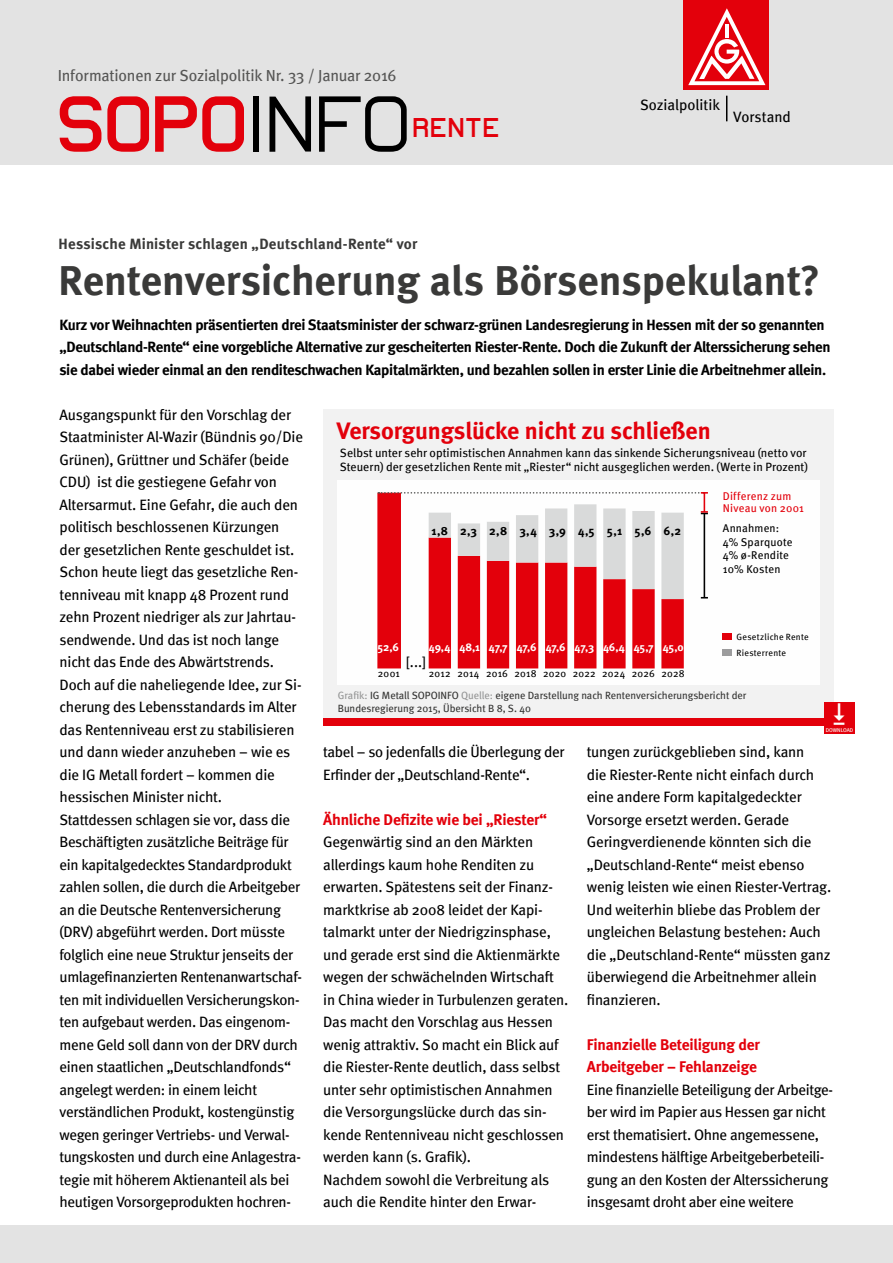
<style>
.page{position:relative;width:893px;height:1263px;background:#fff}
.page>*{position:absolute;margin:0;border:0;box-sizing:border-box;transform-origin:0 0}
.t1{font:79.5px "Lastwaerkbold";color:#e3000b}
.t2{font:700 42px "Meta";letter-spacing:-.005em;color:#3a3a39}
.t3{font:27px "Lastwaerkbold";letter-spacing:.025em;color:#e3000b}
.t4{font:700 24px "Meta";letter-spacing:-.005em;color:#e3000b}
.t5{font:16.05px "Meta";letter-spacing:-.015em;color:#565655}
.t6{font:700 15.6px/22.5px "Meta";letter-spacing:-.01em;color:#e3000b}
.t7{font:15px/22.5px "Meta";letter-spacing:-.015em;color:#000}
.t8{font:700 15px/22.5px "Meta";letter-spacing:-.02em;color:#000}
.t9{font:700 15px "Meta";letter-spacing:.01em;color:#3a3a39}
.t10{font:14.25px "Meta";color:#000}
.t11{font:12px/14.4px "Meta";color:#000}
.t12{font:700 12px "Meta";color:#000}
.t13{font:11.25px/13.5px "Meta";letter-spacing:.015em;color:#000}
.t14{font:700 11.25px "Meta";letter-spacing:-.02em;color:#fff}
.t15{font:11.25px/12px "Meta";letter-spacing:.02em;color:#e3000b}
.t16{font:10.5px/12.6px "Meta";color:#343433}
.t17{font:10.2px "Meta";letter-spacing:.015em;color:#000}
.t18{font:9px/16.2px "Meta";letter-spacing:.03em;color:#000}
.t19{font:5.55px "Meta";color:#fff}
.s1{font-family:"Lastwaerkregular";color:#000}
.s2{color:#939494}
</style>
<div class="page">
<div style="left:323px;top:409px;width:510px;height:315px;background:#f2f2f2"></div>
<div style="left:338px;top:481px;width:482px;height:204px;background:#fff"></div>
<div style="left:0;top:0;width:893px;height:165px;background:#e3e3e3"></div>
<div style="left:0;top:1226px;width:893px;height:37px;background:#e3e3e3"></div>
<div style="left:684px;top:0;width:85px;height:89px;background:#e3000b"></div>
<svg style="left:688px;top:8px;width:77px;height:77px"></svg>
<svg style="left:726px;top:96px;width:1px;height:25px"></svg>
<div style="left:323px;top:718px;width:527px;height:7px;background:#e3000b"></div>
<div style="left:824px;top:702px;width:31px;height:32px;background:#e3000b"></div>
<div style="left:723px;top:632px;width:9px;height:7px;background:#e3000b"></div>
<div style="left:723px;top:649px;width:9px;height:7px;background:#9c9c9d"></div>
<svg style="left:377px;top:493px;width:307px;height:175px;fill:#e3000b"></svg>
<svg style="left:378px;top:492px;width:330px;height:107px"></svg>
<p class="t5" style="left:58px;top:66px;width:340px">Informationen zur Sozialpolitik Nr. 33 / Januar 2016</p>
<h1 class="t1" style="left:56px;top:73px;width:356px">SOPO<span class="s1">INFO</span></h1>
<p class="t7" style="left:640px;top:93px;width:81px">Sozialpolitik</p>
<h3 class="t3" style="left:413px;top:110px;width:89px">RENTE</h3>
<p class="t7" style="left:733px;top:105px;width:59px">Vorstand</p>
<p class="t9" style="left:58px;top:234px;width:360px">Hessische Minister schlagen „Deutschland-Rente“ vor</p>
<h2 class="t2" style="left:58px;top:255px;width:763px">Rentenversicherung als Börsenspekulant?</h2>
<p class="t8" style="left:60px;top:313px;width:773px">Kurz vor Weihnachten präsentierten drei Staatsminister der schwarz-grünen Landesregierung in Hessen mit der so genannten „Deutschland-Rente“ eine vorgebliche Alternative zur gescheiterten Riester-Rente. Doch die Zukunft der Alterssicherung sehen sie dabei wieder einmal an den renditeschwachen Kapitalmärkten, und bezahlen sollen in erster Linie die Arbeitnehmer allein.</p>
<p class="t7" style="left:60px;top:403px;width:245px">Ausgangspunkt für den Vorschlag der Staatminister Al-Wazir (Bündnis 90/Die Grünen), Grüttner und Schäfer (beide CDU) ist die gestiegene Gefahr von Altersarmut. Eine Gefahr, die auch den politisch beschlossenen Kürzungen der gesetzlichen Rente geschuldet ist.<br>Schon heute liegt das gesetzliche Ren&shy;tenniveau mit knapp 48 Prozent rund zehn Prozent niedriger als zur Jahrtau&shy;sendwende. Und das ist noch lange nicht das Ende des Abwärtstrends.<br>Doch auf die naheliegende Idee, zur Si&shy;cherung des Lebensstandards im Alter das Rentenniveau erst zu stabilisieren und dann wieder anzuheben – wie es die IG Metall fordert – kommen die hessischen Minister nicht.<br>Stattdessen schlagen sie vor, dass die Beschäftigten zusätzliche Beiträge für ein kapitalgedecktes Standardprodukt zahlen sollen, die durch die Arbeitgeber an die Deutsche Rentenversicherung (DRV) abgeführt werden. Dort müsste folglich eine neue Struktur jenseits der umlagefinanzierten Rentenanwartschaf&shy;ten mit individuellen Versicherungskon&shy;ten aufgebaut werden. Das eingenom&shy;mene Geld soll dann von der DRV durch einen staatlichen „Deutschlandfonds“ angelegt werden: in einem leicht verständlichen Produkt, kostengünstig wegen geringer Vertriebs- und Verwal&shy;tungskosten und durch eine Anlagestra&shy;tegie mit höherem Aktienanteil als bei heutigen Vorsorgeprodukten hochren-</p>
<h3 class="t4" style="left:337px;top:416px;width:375px">Versorgungslücke nicht zu schließen</h3>
<p class="t11" style="left:340px;top:445px;width:470px">Selbst unter sehr optimistischen Annahmen kann das sinkende Sicherungsniveau (netto vor<br>Steuern) der gesetzlichen Rente mit „Riester“ nicht ausgeglichen werden. (Werte in Prozent)</p>
<p class="t15" style="left:723px;top:490px;width:83px">Differenz zum<br>Niveau von 2001</p>
<p class="t12" style="left:431px;top:523px;width:251px">1,8 2,3 2,8 3,4 3,9 4,5 5,1 5,6 6,2</p>
<p class="t14" style="left:378px;top:641px;width:23px">52,6</p>
<p class="t14" style="left:429px;top:641px;width:256px">49,4 48,1 47,7 47,6 47,6 47,3 46,4 45,7 45,0</p>
<p class="t10" style="left:406px;top:654px;width:22px">[...]</p>
<p class="t17" style="left:429px;top:667px;width:257px">2012 2014 2016 2018 2020 2022 2024 2026 2028</p>
<p class="t17" style="left:378px;top:667px;width:24px">2001</p>
<p class="t13" style="left:723px;top:521px;width:71px">Annahmen:<br>4% Sparquote<br>4% ø-Rendite<br>10% Kosten</p>
<p class="t18" style="left:737px;top:628px;width:74px">Gesetzliche Rente<br>Riesterrente</p>
<p class="t16" style="left:338px;top:689px;width:410px"><span class="s2">Grafik:</span> IG Metall SOPOINFO <span class="s2">Quelle:</span> eigene Darstellung nach Rentenversicherungsbericht der<br>Bundesregierung 2015, Übersicht B 8, S. 40</p>
<p class="t19" style="left:826px;top:727px;width:29px">DOWNLOAD</p>
<p class="t7" style="left:323px;top:740px;width:243px">tabel – so jedenfalls die Überlegung der<br>Erfinder der „Deutschland-Rente“.</p>
<p class="t6" style="left:323px;top:808px;width:225px">Ähnliche Defizite wie bei „Riester“</p>
<p class="t7" style="left:323px;top:830px;width:247px">Gegenwärtig sind an den Märkten allerdings kaum hohe Renditen zu erwarten. Spätestens seit der Finanz&shy;marktkrise ab 2008 leidet der Kapi&shy;talmarkt unter der Niedrigzinsphase, und gerade erst sind die Aktienmärkte wegen der schwächelnden Wirtschaft in China wieder in Turbulenzen geraten.<br>Das macht den Vorschlag aus Hessen wenig attraktiv. So macht ein Blick auf die Riester-Rente deutlich, dass selbst unter sehr optimistischen Annahmen die Versorgungslücke durch das sin&shy;kende Rentenniveau nicht geschlossen werden kann (s. Grafik).<br>Nachdem sowohl die Verbreitung als auch die Rendite hinter den Erwar-</p>
<p class="t7" style="left:587px;top:740px;width:246px">tungen zurückgeblieben sind, kann<br>die Riester-Rente nicht einfach durch eine andere Form kapitalgedeckter Vorsorge ersetzt werden. Gerade Geringverdienende könnten sich die „Deutschland-Rente“ meist ebenso wenig leisten wie einen Riester-Vertrag.<br>Und weiterhin bliebe das Problem der ungleichen Belastung bestehen: Auch die „Deutschland-Rente“ müssten ganz überwiegend die Arbeitnehmer allein finanzieren.</p>
<p class="t6" style="left:587px;top:1033px;width:175px">Finanzielle Beteiligung der<br>Arbeitgeber – Fehlanzeige</p>
<p class="t7" style="left:587px;top:1078px;width:248px">Eine finanzielle Beteiligung der Arbeitge&shy;ber wird im Papier aus Hessen gar nicht erst thematisiert. Ohne angemessene, mindestens hälftige Arbeitgeberbeteili&shy;gung an den Kosten der Alterssicherung insgesamt droht aber eine weitere</p>
</div>
